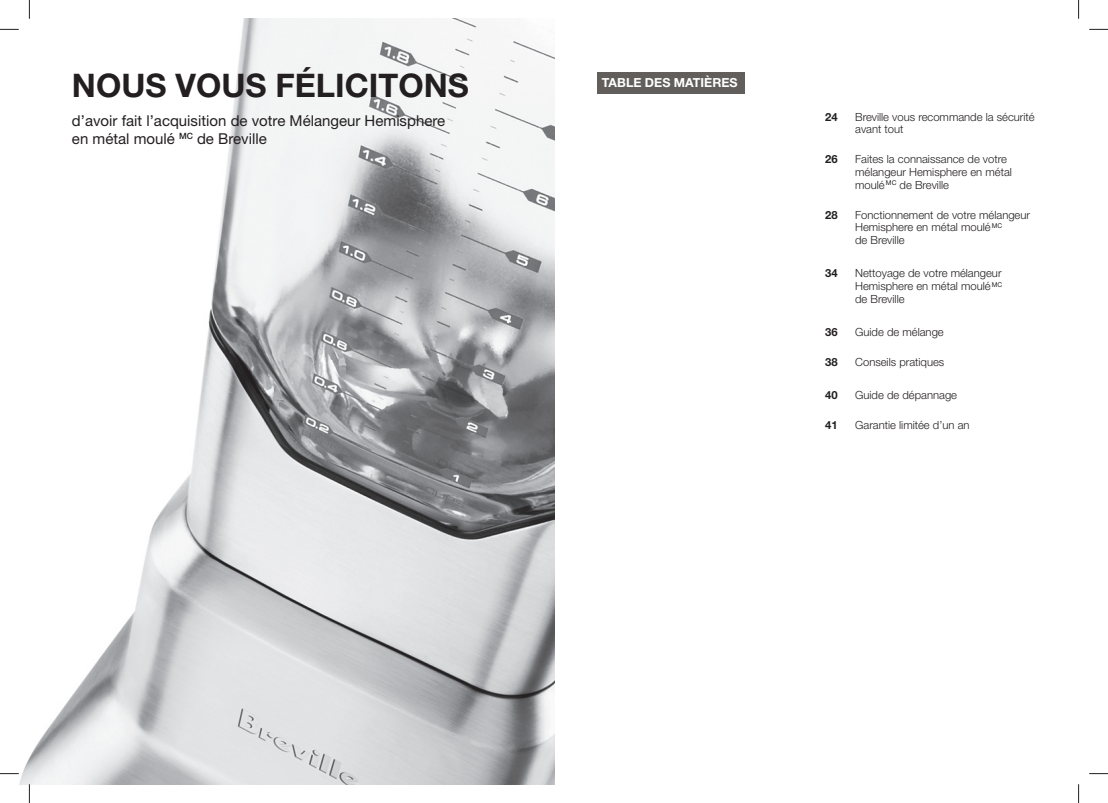
<style>
.page{position:relative;width:1108px;height:803px;background:#fff}
.page>*{position:absolute;margin:0;border:0;box-sizing:border-box;transform-origin:0 0}
.t1{font:700 32.5px "Helvetica Neue";color:#231f20}
.t2{font:15px/18px "Helvetica Neue";color:#231f20}
.t3{font:700 12.5px "Helvetica Neue";color:#fff}
.t4{font:300 11.25px/12.5px "Helvetica Neue";color:#231f20}
.t5{font:700 11.25px "Helvetica Neue";color:#231f20}
</style>
<div class="page">
<img style="left:19px;top:19px;width:535px;height:765px">
<div style="left:596px;top:72px;width:148px;height:21px;background:#615e5b"></div>
<svg style="left:0;top:29px;width:19px;height:1px"></svg>
<svg style="left:1089px;top:29px;width:19px;height:1px"></svg>
<svg style="left:0;top:773px;width:19px;height:1px"></svg>
<svg style="left:1089px;top:773px;width:19px;height:1px"></svg>
<svg style="left:29px;top:0;width:1px;height:19px"></svg>
<svg style="left:29px;top:784px;width:1px;height:19px"></svg>
<svg style="left:1078px;top:0;width:1px;height:19px"></svg>
<svg style="left:1078px;top:784px;width:1px;height:19px"></svg>
<h1 class="t1" style="left:72px;top:74px;width:398px">NOUS VOUS FÉLICITONS</h1>
<h2 class="t2" style="left:72px;top:113px;width:375px">d’avoir fait l’acquisition de votre Mélangeur Hemisphere en métal moulé <sup>MC</sup> de Breville</h2>
<p class="t3" style="left:602px;top:78px;width:137px">TABLE DES MATIÈRES</p>
<p class="t5" style="left:825px;top:113px;width:14px">24</p>
<p class="t4" style="left:855px;top:112px;width:181px">Breville vous recommande la sécurité avant tout</p>
<p class="t5" style="left:825px;top:155px;width:14px">26</p>
<p class="t4" style="left:855px;top:154px;width:158px">Faites la connaissance de votre mélangeur Hemisphere en métal moulé <sup>MC</sup> de Breville</p>
<p class="t5" style="left:825px;top:211px;width:14px">28</p>
<p class="t4" style="left:855px;top:210px;width:176px">Fonctionnement de votre mélangeur<br>Hemisphere en métal moulé <sup>MC<br></sup>de Breville</p>
<p class="t5" style="left:825px;top:269px;width:14px">34</p>
<p class="t4" style="left:855px;top:268px;width:149px;text-align:justify">Nettoyage de votre mélangeur Hemisphere en métal moulé <sup>MC </sup>de Breville</p>
<p class="t5" style="left:825px;top:328px;width:14px">36</p>
<p class="t4" style="left:855px;top:327px;width:90px">Guide de mélange</p>
<p class="t5" style="left:825px;top:358px;width:14px">38</p>
<p class="t4" style="left:855px;top:357px;width:91px">Conseils pratiques</p>
<p class="t5" style="left:825px;top:390px;width:14px">40</p>
<p class="t4" style="left:855px;top:389px;width:103px">Guide de dépannage</p>
<p class="t5" style="left:825px;top:421px;width:14px">41</p>
<p class="t4" style="left:855px;top:420px;width:116px">Garantie limitée d’un an</p>
</div>
